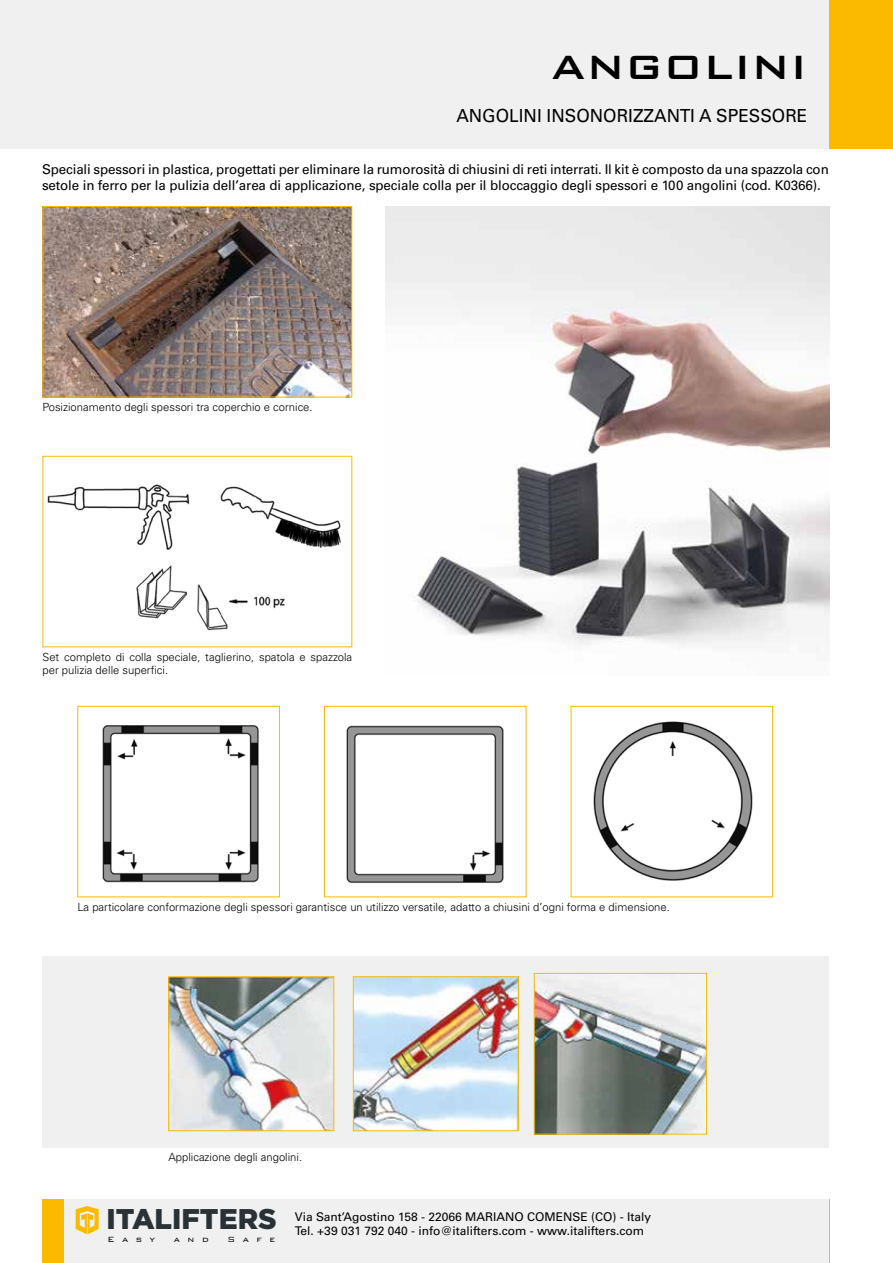
<style>
.page{position:relative;width:893px;height:1263px;background:#fff}
.page>*{position:absolute;margin:0;border:0;box-sizing:border-box;transform-origin:0 0}
.t1{font:500 45px "Bank Gothic";color:#000}
.t2{font:900 28.5px "Gotham";color:#2a3236}
.t3{font:18px "Univers LT Std";color:#000;scale:.96 1}
.t4{font:13.5px/16.2px "Univers LT Std";letter-spacing:-.01em;color:#000}
.t5{font:12px/14.4px "Univers LT Std";color:#000}
.t6{font:300 12px "Bank Gothic";color:#000}
.t7{font:300 11.25px/13.5px "Univers LT Std";color:#000}
.t8{font:300 10.05px "Bank Gothic";letter-spacing:.74em;color:#000}
.t9{font:8.85px "Avenir Next";color:#2a3236}
</style>
<div class="page">
<div style="left:0;top:0;width:893px;height:149px;background:#f0f0f0"></div>
<div style="left:829px;top:0;width:64px;height:149px;background:#fbba00"></div>
<div style="left:43px;top:957px;width:786px;height:191px;background:#f0f0f0"></div>
<img style="left:47px;top:484px;width:295px;height:147px">
<div style="left:43px;top:456px;width:309px;height:191px;border:1px solid #fbba00"></div>
<img style="left:102px;top:725px;width:157px;height:158px">
<div style="left:77px;top:706px;width:203px;height:191px;border:1px solid #fbba00"></div>
<img style="left:170px;top:978px;width:162px;height:151px">
<div style="left:168px;top:976px;width:166px;height:155px;border:1px solid #fbba00"></div>
<img style="left:355px;top:978px;width:162px;height:151px">
<div style="left:353px;top:976px;width:166px;height:155px;border:1px solid #fbba00"></div>
<img style="left:536px;top:988px;width:169px;height:144px">
<div style="left:534px;top:973px;width:173px;height:161px;border:1px solid #fbba00"></div>
<img style="left:346px;top:725px;width:158px;height:158px">
<div style="left:324px;top:706px;width:202px;height:191px;border:1px solid #fbba00"></div>
<img style="left:593px;top:721px;width:160px;height:160px">
<div style="left:571px;top:706px;width:202px;height:191px;border:1px solid #fbba00"></div>
<img style="left:386px;top:206px;width:443px;height:439px">
<img style="left:45px;top:208px;width:305px;height:187px">
<div style="left:43px;top:206px;width:309px;height:191px;border:1px solid #fbba00"></div>
<div style="left:64px;top:1199px;width:765px;height:64px;background:#f0f0f0"></div>
<div style="left:43px;top:1199px;width:21px;height:64px;background:#fbba00"></div>
<svg style="left:76px;top:1206px;width:23px;height:28px"></svg>
<h1 class="t1" style="left:551px;top:32px;width:258px">ANGOLINI</h1>
<h3 class="t3" style="left:456px;top:105px;width:367px">ANGOLINI INSONORIZZANTI A SPESSORE</h3>
<p class="t4" style="left:42px;top:161px;width:788px">Speciali spessori in plastica, progettati per eliminare la rumorosità di chiusini di reti interrati. Il kit è composto da una spazzola con setole in ferro per la pulizia dell’area di applicazione, speciale colla per il bloccaggio degli spessori e 100 angolini (cod. K0366).</p>
<p class="t7" style="left:43px;top:400px;width:272px">Posizionamento degli spessori tra coperchio e cornice.</p>
<p class="t7" style="left:43px;top:650px;width:311px">Set completo di colla speciale, taglierino, spatola e spazzola per pulizia delle superfici.</p>
<p class="t7" style="left:77px;top:900px;width:594px">La particolare conformazione degli spessori garantisce un utilizzo versatile, adatto a chiusini d’ogni forma e dimensione.</p>
<p class="t7" style="left:168px;top:1150px;width:135px">Applicazione degli angolini.</p>
<h2 class="t2" style="left:106px;top:1203px;width:172px">ITALIFTERS</h2>
<p class="t8" style="left:108px;top:1232px;width:49px">Easy</p>
<p class="t8" style="left:174px;top:1232px;width:37px">and</p>
<p class="t8" style="left:228px;top:1232px;width:49px">Safe</p>
<p class="t9" style="left:226px;top:1231px;width:52px">Cover Lifters</p>
<p class="t6" style="left:354px;top:1201px;width:123px">www.italifters.com</p>
<p class="t5" style="left:295px;top:1209px;width:358px">Via Sant’Agostino 158 - 22066 MARIANO COMENSE (CO) - Italy<br>Tel. +39 031 792 040 - info@italifters.com - www.italifters.com</p>
</div>
